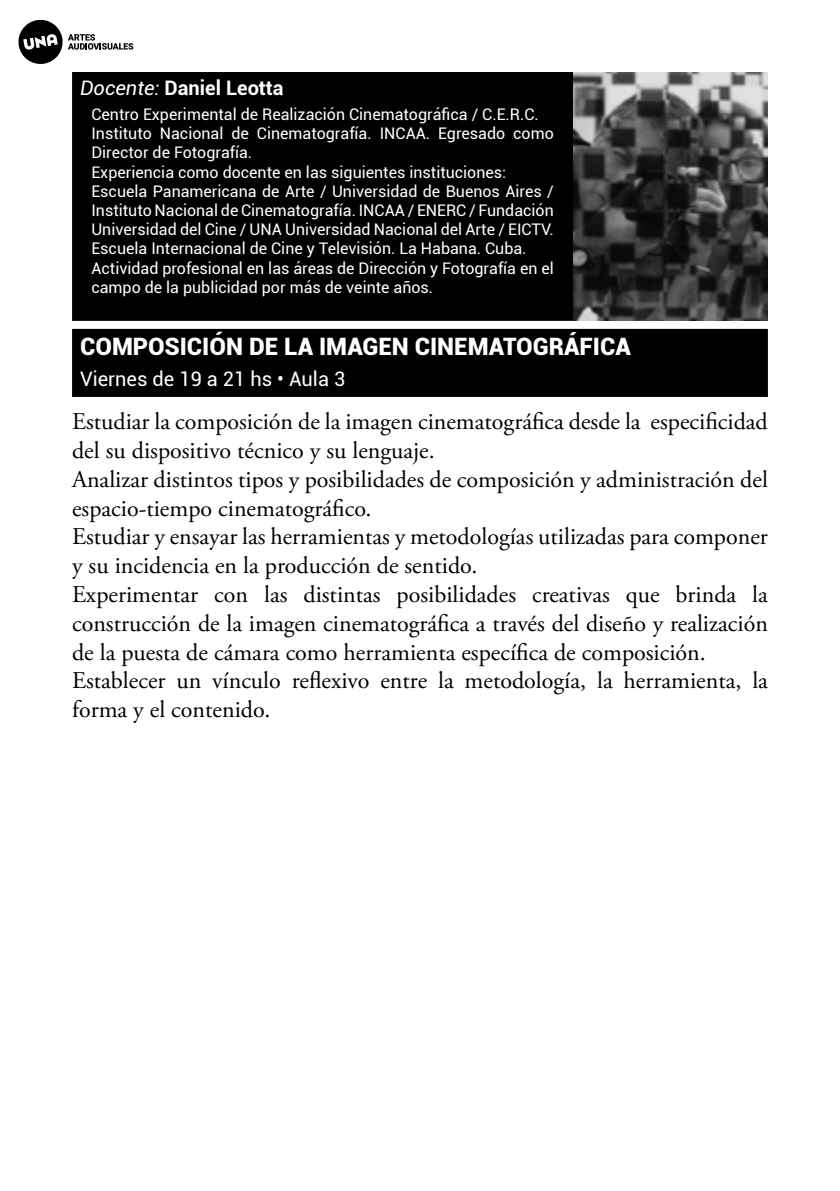
<style>
.page{position:relative;width:840px;height:1191px;background:#fff}
.page>*{position:absolute;margin:0;border:0;box-sizing:border-box;transform-origin:0 0}
.t1{font:24px/28.8px "Adobe Garamond Pro";color:#000}
.t2{font:900 24px "Roboto";color:#fff}
.t3{font:20px "Roboto";color:#fff}
.t4{font:700 20px "Roboto";color:#fff}
.t5{font:16px/19.2px "Roboto";color:#fff}
.s1{font-weight:400;font-style:italic}
</style>
<div class="page">
<svg style="left:18px;top:19px;width:115px;height:45px"></svg>
<div style="left:72px;top:72px;width:501px;height:249px;background:#000"></div>
<img style="left:573px;top:72px;width:194px;height:249px">
<div style="left:72px;top:329px;width:695px;height:68px;background:#000"></div>
<p class="t4" style="left:80px;top:74px;width:205px"><span class="s1">Docente:</span> Daniel Leotta</p>
<p class="t5" style="left:91px;top:104px;width:463px">Centro Experimental de Realización Cinematográfica / C.E.R.C.<br>Instituto Nacional de Cinematografía. INCAA. Egresado como Director de Fotografía.<br>Experiencia como docente en las siguientes instituciones:<br>Escuela Panamericana de Arte / Universidad de Buenos Aires / Instituto Nacional de Cinematografía. INCAA / ENERC / Fundación Universidad del Cine / UNA Universidad Nacional del Arte / EICTV.<br>Escuela Internacional de Cine y Televisión. La Habana. Cuba.<br>Actividad profesional en las áreas de Dirección y Fotografía en el campo de la publicidad por más de veinte años.</p>
<p class="t2" style="left:80px;top:329px;width:551px">COMPOSICIÓN DE LA IMAGEN CINEMATOGRÁFICA</p>
<p class="t3" style="left:80px;top:365px;width:266px">Viernes de 19 a 21 hs • Aula 3</p>
<p class="t1" style="left:72px;top:408px;width:697px">Estudiar la composición de la imagen cinematográfica desde la especificidad del su dispositivo técnico y su lenguaje.<br>Analizar distintos tipos y posibilidades de composición y administración del espacio-tiempo cinematográfico.<br>Estudiar y ensayar las herramientas y metodologías utilizadas para componer y su incidencia en la producción de sentido.<br>Experimentar con las distintas posibilidades creativas que brinda la construcción de la imagen cinematográfica a través del diseño y realización de la puesta de cámara como herramienta específica de composición.<br>Establecer un vínculo reflexivo entre la metodología, la herramienta, la forma y el contenido.</p>
</div>
